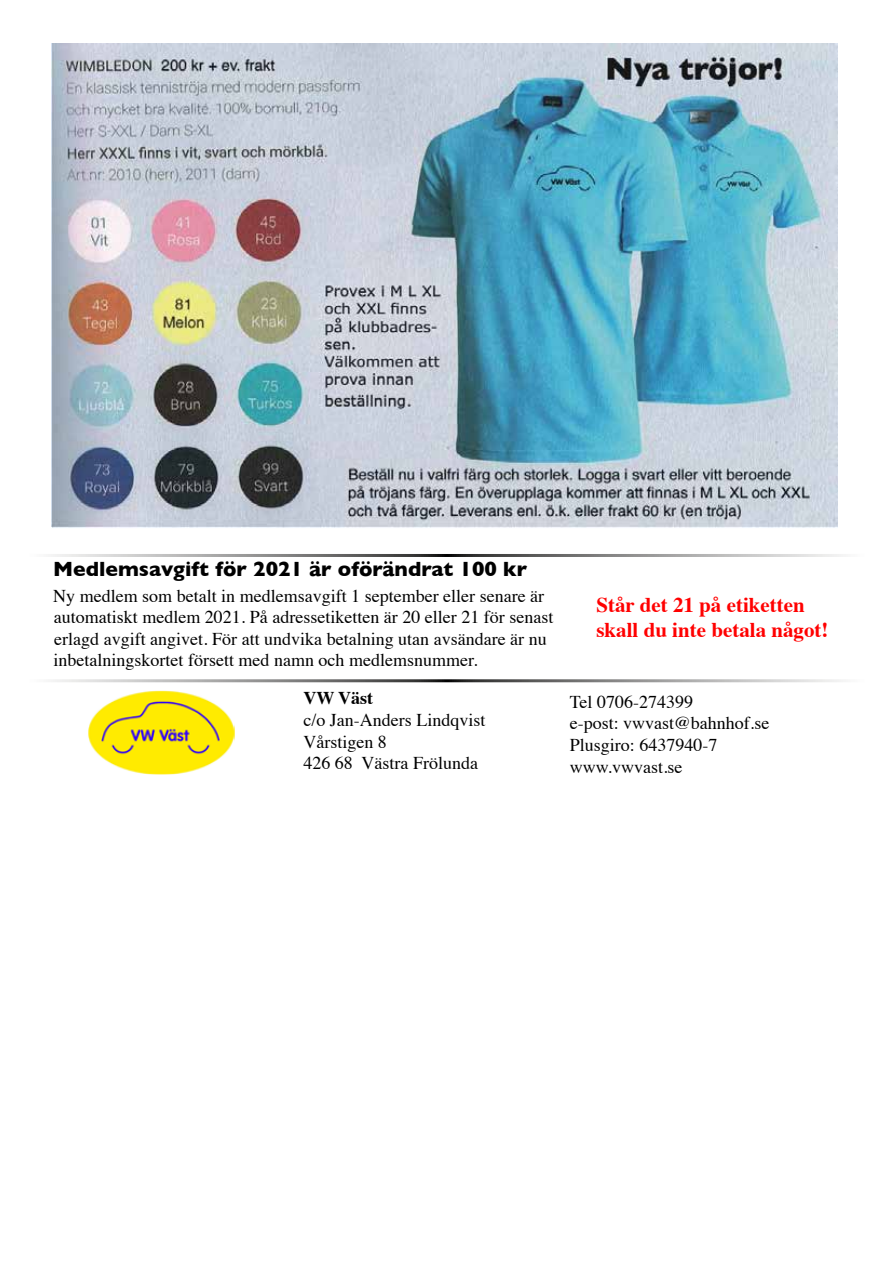
<style>
.page{position:relative;width:893px;height:1263px;background:#fff}
.page>*{position:absolute;margin:0;border:0;box-sizing:border-box;transform-origin:0 0}
.t1{font:700 21px/25.2px "Times";color:#f00}
.t2{font:700 21px "Gill Sans";color:#000}
.t3{font:18px/21.6px "Times";color:#000}
.t4{font:700 18px "Times";color:#000}
</style>
<div class="page">
<img style="left:88px;top:690px;width:147px;height:84px">
<img style="left:51px;top:44px;width:787px;height:484px">
<p class="t2" style="left:53px;top:552px;width:475px">Medlemsavgift för 2021 är oförändrat 100 kr</p>
<p class="t3" style="left:53px;top:583px;width:502px">Ny medlem som betalt in medlemsavgift 1 september eller senare är automatiskt medlem 2021. På adressetiketten är 20 eller 21 för senast erlagd avgift angivet. För att undvika betalning utan avsändare är nu inbetalningskortet försett med namn och medlemsnummer.</p>
<p class="t1" style="left:596px;top:590px;width:234px">Står det 21 på etiketten skall du inte betala något!</p>
<p class="t4" style="left:303px;top:681px;width:71px">VW Väst</p>
<p class="t3" style="left:303px;top:708px;width:183px">c/o Jan-Anders Lindqvist<br>Vårstigen 8<br>426 68 Västra Frölunda</p>
<p class="t3" style="left:570px;top:689px;width:201px">Tel 0706-274399<br>e-post: vwvast@bahnhof.se<br>Plusgiro: 6437940-7 www.vwvast.se</p>
</div>
